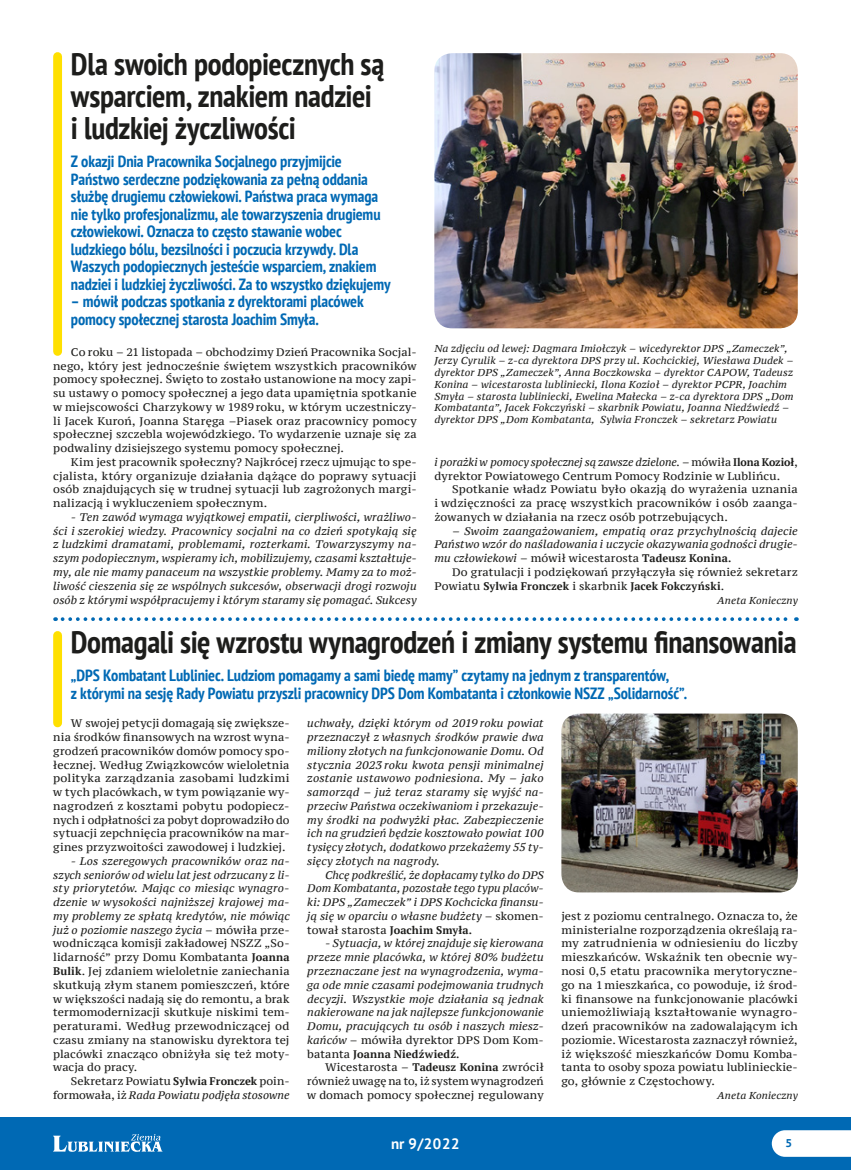
<style>
.page{position:relative;width:851px;height:1170px;background:#fff}
.page>*{position:absolute;margin:0;border:0;box-sizing:border-box;transform-origin:0 0}
._3_tytul{font:700 condensed 31.25px/31.9px "PT Sans";letter-spacing:-.01em;color:#1d1d1b}
._2_lid{font:700 condensed 16.25px/17.5px "PT Sans";letter-spacing:-.005em;color:#0069b4}
.t1{font:700 15px "PT Sans";color:#fff}
.t2{font:700 11.25px "PT Sans Caption";color:#0069b4}
._1_txt{font:11px/13.8px "PT Serif Caption";letter-spacing:.01em;color:#1d1d1b;text-align:justify}
._1_txt-2{font:italic 11px/13.8px "PT Serif Caption";letter-spacing:.005em;color:#1d1d1b;text-align:justify}
._5_podpis_foto{font:italic 10px/11.9px "PT Serif Caption";letter-spacing:.015em;color:#1d1d1b}
._4_podpis{font:italic 10px "PT Serif Caption";letter-spacing:.01em;color:#1d1d1b}
.s1{font-style:italic}
.s2{font-family:"PT Serif";font-weight:700}
.s3{font-style:normal}
.s4{font-family:"PT Serif";font-weight:700;font-style:normal}
</style>
<div class="page">
<div style="left:0;top:1116px;width:850px;height:53px;background:#0069b4"></div>
<svg style="left:771px;top:1130px;width:79px;height:26px;background:#f1f7fb"></svg>
<svg style="left:53px;top:1134px;width:109px;height:17px"></svg>
<img style="left:434px;top:53px;width:363px;height:275px">
<svg style="left:63px;top:617px;width:733px;height:4px"></svg>
<img style="left:561px;top:713px;width:236px;height:179px">
<div style="left:53px;top:635px;width:9px;height:87px;background:#ffe000"></div>
<div style="left:53px;top:57px;width:9px;height:294px;background:#ffe000"></div>
<p class="_3_tytul" style="left:71px;top:47px;width:315px">Dla swoich podopiecznych są wsparciem, znakiem nadziei i ludzkiej życzliwości</p>
<p class="_2_lid" style="left:71px;top:152px;width:321px">Z okazji Dnia Pracownika Socjalnego przyjmijcie Państwo serdeczne podziękowania za pełną oddania służbę drugiemu człowiekowi. Państwa praca wymaga nie tylko profesjonalizmu, ale towarzyszenia drugiemu człowiekowi. Oznacza to często stawanie wobec ludzkiego bólu, bezsilności i poczucia krzywdy. Dla Waszych podopiecznych jesteście wsparciem, znakiem nadziei i ludzkiej życzliwości. Za to wszystko dziękujemy</p>
<p class="_2_lid" style="left:71px;top:292px;width:294px">– mówił podczas spotkania z dyrektorami placówek pomocy społecznej starosta Joachim Smyła.</p>
<p class="_1_txt" style="left:53px;top:345px;width:365px;text-indent:18px">Co roku – 21 listopada – obchodzimy Dzień Pracownika Socjal&shy;nego, który jest jednocześnie świętem wszystkich pracowników pomocy społecznej. Święto to zostało ustanowione na mocy zapi&shy;su ustawy o pomocy społecznej a jego data upamiętnia spotkanie w miejscowości Charzykowy w 1989 roku, w którym uczestniczy&shy;li Jacek Kuroń, Joanna Staręga –Piasek oraz pracownicy pomocy społecznej szczebla wojewódzkiego. To wydarzenie uznaje się za podwaliny dzisiejszego systemu pomocy społecznej.</p>
<p class="_1_txt" style="left:53px;top:455px;width:365px;text-indent:18px">Kim jest pracownik społeczny? Najkrócej rzecz ujmując to spe&shy;cjalista, który organizuje działania dążące do poprawy sytuacji osób znajdujących się w trudnej sytuacji lub zagrożonych margi&shy;nalizacją i wykluczeniem społecznym.</p>
<p class="_1_txt-2" style="left:53px;top:510px;width:365px;text-indent:18px">- Ten zawód wymaga wyjątkowej empatii, cierpliwości, wrażliwo&shy;ści i szerokiej wiedzy. Pracownicy socjalni na co dzień spotykają się z ludzkimi dramatami, problemami, rozterkami. Towarzyszymy na&shy;szym podopiecznym, wspieramy ich, mobilizujemy, czasami kształtuje&shy;my, ale nie mamy panaceum na wszystkie problemy. Mamy za to moż&shy;liwość cieszenia się ze wspólnych sukcesów, obserwacji drogi rozwoju osób z którymi współpracujemy i którym staramy się pomagać. Sukcesy</p>
<p class="_5_podpis_foto" style="left:434px;top:342px;width:360px">Na zdjęciu od lewej: Dagmara Imiołczyk – wicedyrektor DPS „Zameczek”, Jerzy Cyrulik – z-ca dyrektora DPS przy ul. Kochcickiej, Wiesława Dudek – dyrektor DPS „Zameczek”, Anna Boczkowska – dyrektor CAPOW, Tadeusz Konina – wicestarosta lubliniecki, Ilona Kozioł – dyrektor PCPR, Joachim Smyła – starosta lubliniecki, Ewelina Małecka – z-ca dyrektora DPS „Dom Kombatanta”, Jacek Fokczyński – skarbnik Powiatu, Joanna Niedźwiedź – dyrektor DPS „Dom Kombatanta, Sylwia Fronczek – sekretarz Powiatu</p>
<p class="_1_txt" style="left:434px;top:455px;width:365px"><span class="s1">i porażki w pomocy społecznej są zawsze dzielone.</span> – mówiła <span class="s2">Ilona Kozioł</span>, dyrektor Powiatowego Centrum Pomocy Rodzinie w Lublińcu.</p>
<p class="_1_txt" style="left:434px;top:482px;width:365px;text-indent:18px">Spotkanie władz Powiatu było okazją do wyrażenia uznania i wdzięczności za pracę wszystkich pracowników i osób zaanga&shy;żowanych w działania na rzecz osób potrzebujących.</p>
<p class="_1_txt-2" style="left:434px;top:524px;width:365px;text-indent:18px">– Swoim zaangażowaniem, empatią oraz przychylnością dajecie Państwo wzór do naśladowania i uczycie okazywania godności drugie&shy;mu człowiekowi <span class="s3">– mówił wicestarosta</span> <span class="s4">Tadeusz Konina.</span></p>
<p class="_1_txt" style="left:434px;top:565px;width:365px;text-indent:18px">Do gratulacji i podziękowań przyłączyła się również sekretarz<br>Powiatu <span class="s2">Sylwia Fronczek</span> i skarbnik <span class="s2">Jacek Fokczyński</span>.</p>
<p class="_4_podpis" style="left:717px;top:593px;width:82px">Aneta Konieczny</p>
<p class="_3_tytul" style="left:71px;top:625px;width:727px">Domagali się wzrostu wynagrodzeń i zmiany systemu finansowania</p>
<p class="_2_lid" style="left:71px;top:666px;width:617px">„DPS Kombatant Lubliniec. Ludziom pomagamy a sami biedę mamy” czytamy na jednym z transparentów,<br>z którymi na sesję Rady Powiatu przyszli pracownicy DPS Dom Kombatanta i członkowie NSZZ „Solidarność”.</p>
<p class="_1_txt" style="left:53px;top:716px;width:238px;text-indent:18px">W swojej petycji domagają się zwiększe&shy;nia środków finansowych na wzrost wyna&shy;grodzeń pracowników domów pomocy spo&shy;łecznej. Według Związkowców wieloletnia polityka zarządzania zasobami ludzkimi w tych placówkach, w tym powiązanie wy&shy;nagrodzeń z kosztami pobytu podopiecz&shy;nych i odpłatności za pobyt doprowadziło do sytuacji zepchnięcia pracowników na mar&shy;gines przyzwoitości zawodowej i ludzkiej.</p>
<p class="_1_txt" style="left:53px;top:854px;width:238px;text-indent:18px"><span class="s1">- Los szeregowych pracowników oraz na&shy;szych seniorów od wielu lat jest odrzucany z li&shy;sty priorytetów. Mając co miesiąc wynagro&shy;dzenie w wysokości najniższej krajowej ma&shy;my problemy ze spłatą kredytów, nie mówiąc już o poziomie naszego życia</span> – mówiła prze&shy;wodnicząca komisji zakładowej NSZZ „So&shy;lidarność” przy Domu Kombatanta <span class="s2">Joanna Bulik</span>. Jej zdaniem wieloletnie zaniechania skutkują złym stanem pomieszczeń, które w większości nadają się do remontu, a brak termomodernizacji skutkuje niskimi tem&shy;peraturami. Według przewodniczącej od czasu zmiany na stanowisku dyrektora tej placówki znacząco obniżyła się też moty&shy;wacja do pracy.</p>
<p class="_1_txt" style="left:53px;top:1074px;width:238px;text-align:right">Sekretarz Powiatu <span class="s2">Sylwia Fronczek</span> poin&shy;formowała, iż <span class="s1">Rada Powiatu podjęła stosowne</span></p>
<p class="_1_txt-2" style="left:307px;top:716px;width:238px">uchwały, dzięki którym od 2019 roku powiat przeznaczył z własnych środków prawie dwa miliony złotych na funkcjonowanie Domu. Od stycznia 2023 roku kwota pensji minimalnej zostanie ustawowo podniesiona. My – jako samorząd – już teraz staramy się wyjść na&shy;przeciw Państwa oczekiwaniom i przekazuje&shy;my środki na podwyżki płac. Zabezpieczenie ich na grudzień będzie kosztowało powiat 100 tysięcy złotych, dodatkowo przekażemy 55 ty&shy;sięcy złotych na nagrody.</p>
<p class="_1_txt-2" style="left:307px;top:867px;width:238px;text-indent:18px">Chcę podkreślić, że dopłacamy tylko do DPS Dom Kombatanta, pozostałe tego typu placów&shy;ki: DPS „Zameczek” i DPS Kochcicka finansu&shy;ją się w oparciu o własne budżety <span class="s3">– skomen&shy;tował starosta</span> <span class="s4">Joachim Smyła.</span></p>
<p class="_1_txt-2" style="left:307px;top:936px;width:238px;text-indent:18px">- Sytuacja, w której znajduje się kierowana przeze mnie placówka, w której 80% budżetu przeznaczane jest na wynagrodzenia, wyma&shy;ga ode mnie czasami podejmowania trudnych decyzji. Wszystkie moje działania są jednak nakierowane na jak najlepsze funkcjonowanie Domu, pracujących tu osób i naszych miesz&shy;kańców <span class="s3">– mówiła dyrektor DPS Dom Kom&shy;batanta</span> <span class="s4">Joanna Niedźwiedź.</span></p>
<p class="_1_txt" style="left:307px;top:1060px;width:238px;text-indent:18px">Wicestarosta – <span class="s2">Tadeusz Konina</span> zwrócił również uwagę na to, iż system wynagrodzeń w domach pomocy społecznej regulowany</p>
<p class="_1_txt" style="left:561px;top:909px;width:238px">jest z poziomu centralnego. Oznacza to, że ministerialne rozporządzenia określają ra&shy;my zatrudnienia w odniesieniu do liczby mieszkańców. Wskaźnik ten obecnie wy&shy;nosi 0,5 etatu pracownika merytoryczne&shy;go na 1 mieszkańca, co powoduje, iż środ&shy;ki finansowe na funkcjonowanie placówki uniemożliwiają kształtowanie wynagro&shy;dzeń pracowników na zadowalającym ich poziomie. Wicestarosta zaznaczył również, iż większość mieszkańców Domu Komba&shy;tanta to osoby spoza powiatu lublinieckie&shy;go, głównie z Częstochowy.</p>
<p class="_4_podpis" style="left:717px;top:1088px;width:82px">Aneta Konieczny</p>
<h3 class="t1" style="left:391px;top:1133px;width:70px">nr 9/2022</h3>
<p class="t2" style="left:785px;top:1135px;width:9px">5</p>
</div>
